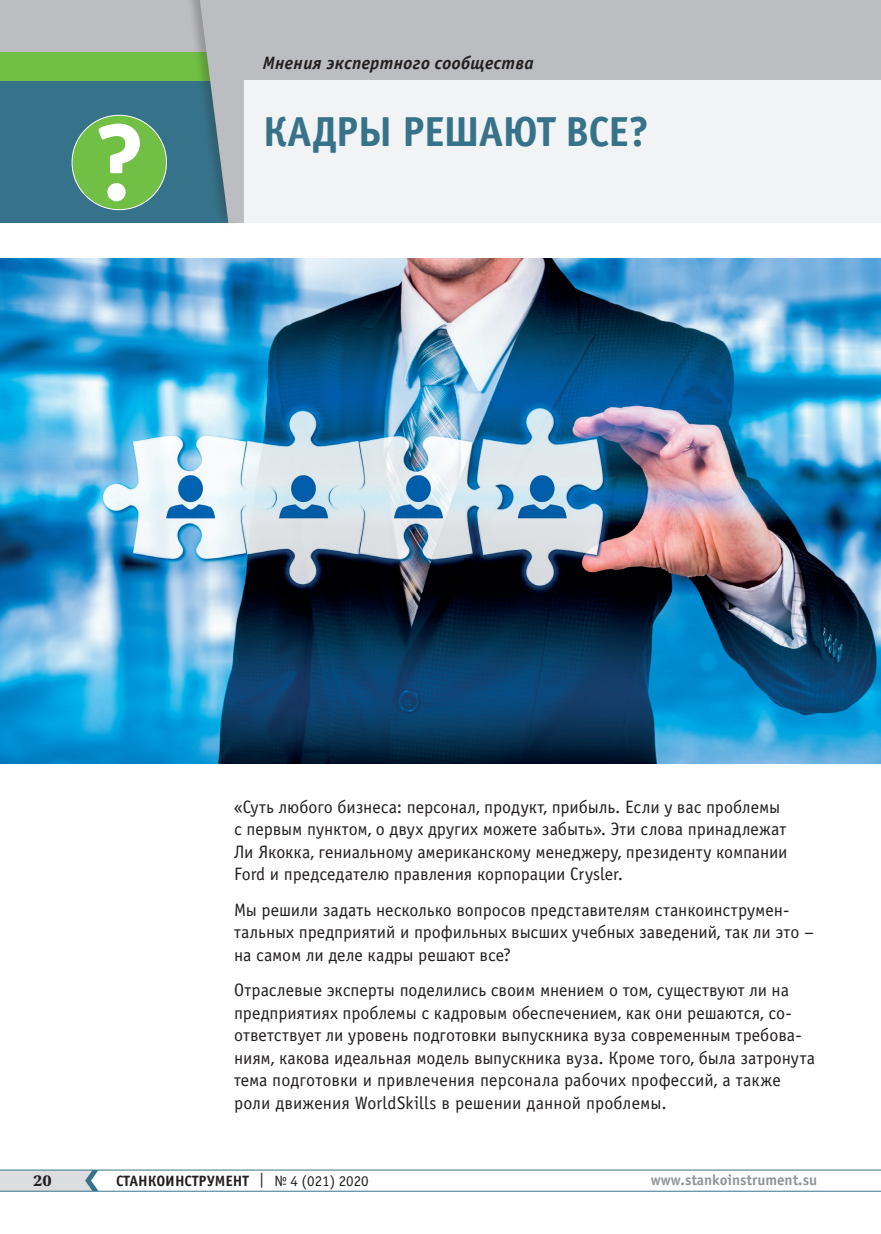
<style>
.page{position:relative;width:881px;height:1234px;background:#fff}
.page>*{position:absolute;margin:0;border:0;box-sizing:border-box;transform-origin:0 0}
.t1{font:700 42px "Officina Sans C";letter-spacing:-.025em;color:#36738a}
.t2{font:18px/22.5px "Officina Sans C";color:#231f20}
.t3{font:italic 700 18px "Officina Sans C";letter-spacing:.015em;color:#231f20}
.t4{font:700 15px "Officina Sans C";color:#231f20}
.t5{font:700 15px "Officina Sans C";color:#939598}
.t6{font:700 15px "Octava";color:#231f20}
.s1{font-weight:400}
</style>
<div class="page">
<hr style="left:0;top:1190px;width:880px;height:1px;background:#36738a">
<hr style="left:0;top:1169px;width:880px;height:1px;background:#36738a">
<svg style="left:0;top:1169px;width:98px;height:21px;background:#ccd4d8"></svg>
<div style="left:0;top:0;width:880px;height:81px;background:#bcbdc0"></div>
<img style="left:0;top:259px;width:880px;height:504px">
<div style="left:0;top:81px;width:880px;height:142px;background:#f2f3f4"></div>
<div style="left:0;top:56px;width:234px;height:167px;background:#36738a"></div>
<div style="left:0;top:52px;width:216px;height:29px;background:#71bf44"></div>
<div style="left:183px;top:0;width:61px;height:227px;background:#231f20;opacity:.25"></div>
<svg style="left:200px;top:0;width:44px;height:223px"></svg>
<svg style="left:71px;top:114px;width:96px;height:97px"></svg>
<p class="t3" style="left:263px;top:53px;width:272px">Мнения экспертного сообщества</p>
<h1 class="t1" style="left:263px;top:108px;width:388px">КАДРЫ РЕШАЮТ ВСЕ?</h1>
<p class="t2" style="left:234px;top:795px;width:555px">«Суть любого бизнеса: персонал, продукт, прибыль. Если у вас проблемы с первым пунктом, о двух других можете забыть». Эти слова принадлежат Ли Якокка, гениальному американскому менеджеру, президенту компании Ford и председателю правления корпорации Crysler.</p>
<p class="t2" style="left:234px;top:898px;width:581px">Мы решили задать несколько вопросов представителям станкоинструмен&shy;тальных предприятий и профильных высших учебных заведений, так ли это – на самом ли деле кадры решают все?</p>
<p class="t2" style="left:234px;top:978px;width:582px">Отраслевые эксперты поделились своим мнением о том, существуют ли на предприятиях проблемы с кадровым обеспечением, как они решаются, со&shy;ответствует ли уровень подготовки выпускника вуза современным требова&shy;ниям, какова идеальная модель выпускника вуза. Кроме того, была затронута тема подготовки и привлечения персонала рабочих профессий, а также роли движения WorldSkills в решении данной проблемы.</p>
<p class="t6" style="left:33px;top:1170px;width:20px">20</p>
<p class="t4" style="left:116px;top:1171px;width:254px">СТАНКОИНСТРУМЕНТ <span class="s1">| № 4 (021) 2020</span></p>
<p class="t5" style="left:650px;top:1171px;width:168px">www.stankoinstrument.su</p>
</div>
